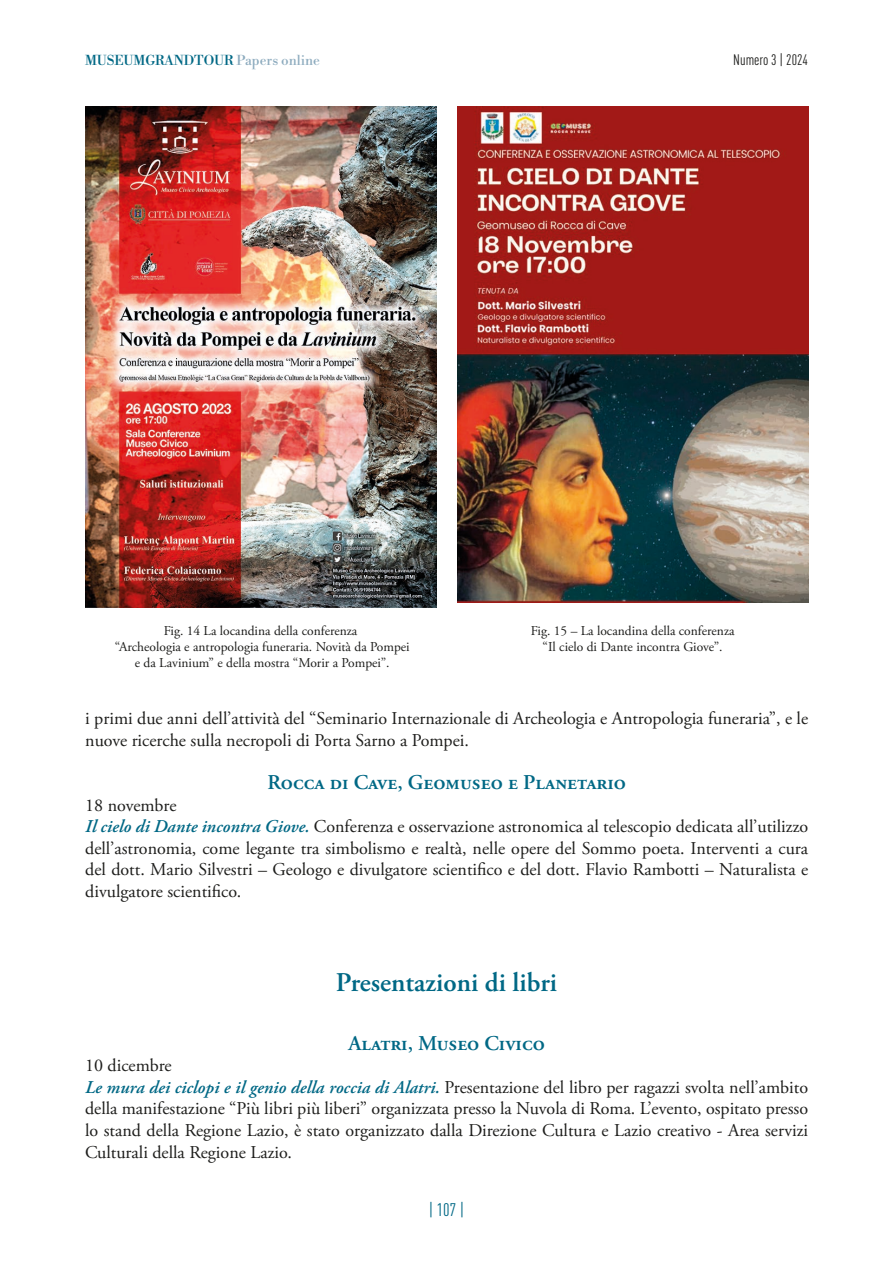
<style>
.page{position:relative;width:893px;height:1263px;background:#fff}
.page>*{position:absolute;margin:0;border:0;box-sizing:border-box;transform-origin:0 0}
.t1{font:600 27px "Adobe Garamond Pro";color:#006885}
.t2{font:600 21px "Adobe Garamond Pro";color:#006885}
.t3{font:18px/21.6px "Adobe Garamond Pro Regular 2";color:#1d1d1b}
.t4{font:18px "DIN Cond";color:#006885}
.t5{font:15px "DIN Cond";color:#1d1d1b}
.t6{font:13.5px/16.2px "Adobe Garamond Pro Regular 2";letter-spacing:-.005em;color:#1d1d1b;text-align:center}
.t7{font:13.5px "Libre Bodoni Regular 2";color:#006885}
.s1{color:#8eacbf}
.s2{font-family:"Adobe Garamond Pro";font-weight:600;font-style:italic;color:#006885}
</style>
<div class="page">
<img style="left:85px;top:106px;width:351px;height:501px">
<img style="left:457px;top:106px;width:351px;height:496px">
<p class="t7" style="left:85px;top:52px;width:237px">MUSEUMGRANDTOUR <span class="s1">Papers online</span></p>
<p class="t5" style="left:733px;top:51px;width:76px">Numero 3 | 2024</p>
<p class="t6" style="left:115px;top:623px;width:296px">Fig. 14 La locandina della conferenza<br>“Archeologia e antropologia funeraria. Novità da Pompei e da Lavinium” e della mostra “Morir a Pompei”.</p>
<p class="t6" style="left:531px;top:623px;width:205px">Fig. 15 – La locandina della conferenza “Il cielo di Dante incontra Giove”.</p>
<p class="t3" style="left:85px;top:708px;width:724px">i primi due anni dell’attività del “Seminario Internazionale di Archeologia e Antropologia funeraria”, e le nuove ricerche sulla necropoli di Porta Sarno a Pompei.</p>
<p class="t2" style="left:267px;top:770px;width:360px">Rocca di Cave, Geomuseo e Planetario</p>
<p class="t3" style="left:85px;top:795px;width:725px">18 novembre<br><span class="s2">Il cielo di Dante incontra Giove.</span> Conferenza e osservazione astronomica al telescopio dedicata all’utilizzo dell’astronomia, come legante tra simbolismo e realtà, nelle opere del Sommo poeta. Interventi a cura del dott. Mario Silvestri – Geologo e divulgatore scientifico e del dott. Flavio Rambotti – Naturalista e divulgatore scientifico.</p>
<h1 class="t1" style="left:336px;top:967px;width:223px">Presentazioni di libri</h1>
<p class="t2" style="left:348px;top:1032px;width:198px">Alatri, Museo Civico</p>
<p class="t3" style="left:85px;top:1055px;width:725px">10 dicembre<br><span class="s2">Le mura dei ciclopi e il genio della roccia di Alatri.</span> Presentazione del libro per ragazzi svolta nell’ambito della manifestazione “Più libri più liberi” organizzata presso la Nuvola di Roma. L’evento, ospitato presso lo stand della Regione Lazio, è stato organizzato dalla Direzione Cultura e Lazio creativo - Area servizi Culturali della Regione Lazio.</p>
<p class="t4" style="left:429px;top:1199px;width:37px">| 107 |</p>
</div>
